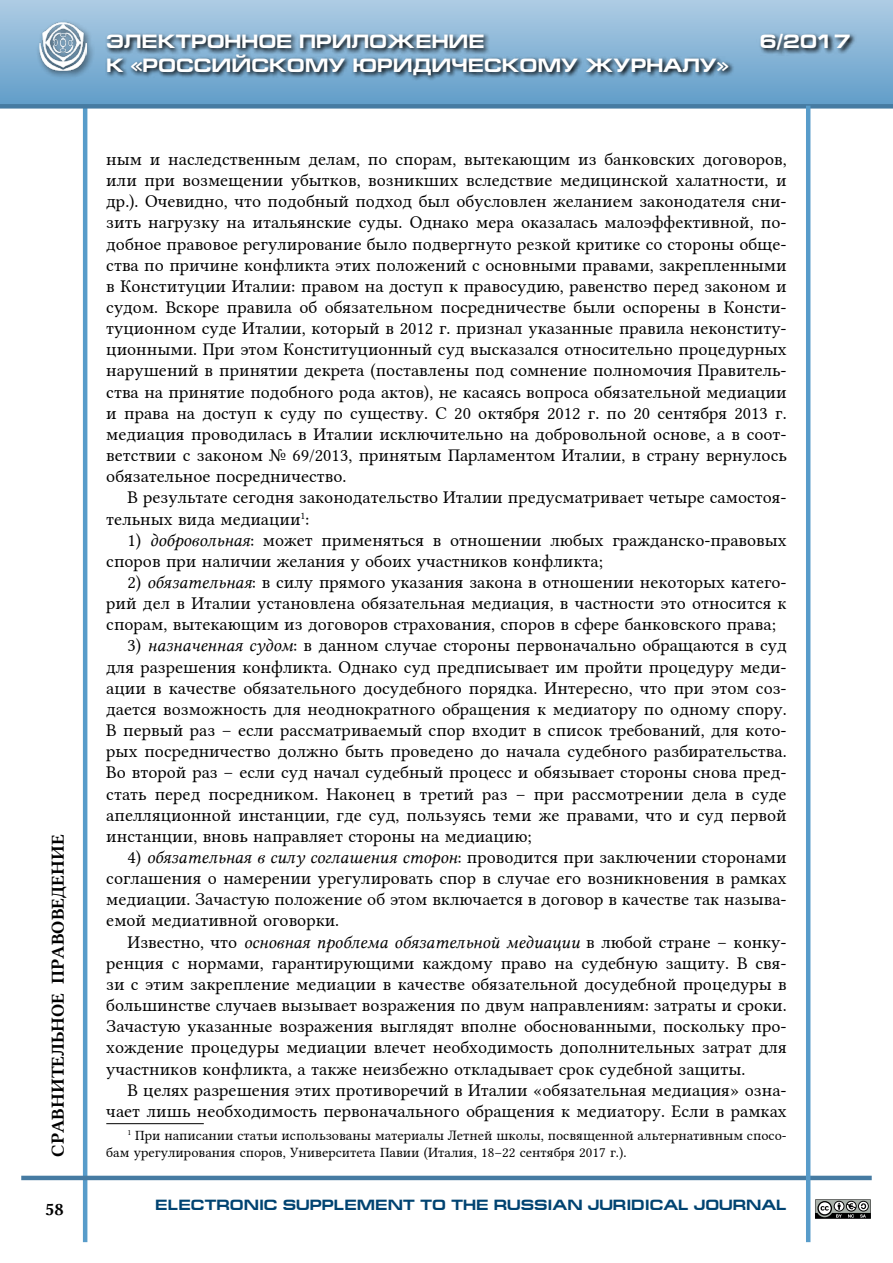
<style>
.page{position:relative;width:893px;height:1263px;background:#fff}
.page>*{position:absolute;margin:0;border:0;box-sizing:border-box;transform-origin:0 0}
.t1{font:700 19.5px "Europe Ext";color:#fff}
.t2{font:18px/21.1px "Lin Libertine";color:#000;text-align:justify}
.t3{font:18px "Lin Libertine I";color:#000}
.t4{font:18px "Lin Libertine B";color:#000}
.t5{font:700 15px "Europe Ext";color:#004371}
.t6{font:14.25px/16.5px "Lin Libertine";color:#000}
.s1{font-family:"Lin Libertine I"}
.s2{font-family:"Lin Libertine"}
</style>
<div class="page">
<div style="left:0;top:0;width:893px;height:106px;background:linear-gradient(to bottom,#aecce4,#619dc9)"></div>
<hr style="left:83px;top:106px;width:4px;height:1136px;background:#589cca">
<hr style="left:21px;top:1176px;width:851px;height:4px;background:#467ba2">
<div style="left:0;top:104px;width:893px;height:5px;background:#467ba2"></div>
<div style="left:35px;top:19px;width:60px;height:60px;background:#000;opacity:.63"></div>
<img style="left:39px;top:23px;width:48px;height:47px">
<svg style="left:105px;top:31px;width:751px;height:50px;background:#6b90ac"></svg>
<hr style="left:806px;top:106px;width:4px;height:1136px;background:#589cca">
<svg style="left:815px;top:1199px;width:56px;height:20px"></svg>
<hr style="left:106px;top:1123px;width:98px;height:1px;background:#000">
<p class="t4" style="left:46px;top:1157px;width:324px;rotate:-90deg">СРАВНИТЕЛЬНОЕ ПРАВОВЕДЕНИЕ</p>
<p class="t4" style="left:45px;top:1197px;width:20px">58</p>
<p class="t1" style="left:106px;top:31px;width:380px">ЭЛЕКТРОННОЕ ПРИЛОЖЕНИЕ</p>
<p class="t1" style="left:760px;top:31px;width:92px">6/2017</p>
<p class="t1" style="left:106px;top:54px;width:624px">К «РОССИЙСКОМУ ЮРИДИЧЕСКОМУ ЖУРНАЛУ»</p>
<p class="t2" style="left:106px;top:147px;width:682px">ным и наследственным делам, по спорам, вытекающим из банковских договоров, или при возмещении убытков, возникших вследствие медицинской халатности, и др.). Очевидно, что подобный подход был обусловлен желанием законодателя сни&shy;зить нагрузку на итальянские суды. Однако мера оказалась малоэффективной, по&shy;добное правовое регулирование было подвергнуто резкой критике со стороны обще&shy;ства по причине конфликта этих положений с основными правами, закрепленными в Конституции Италии: правом на доступ к правосудию, равенство перед законом и судом. Вскоре правила об обязательном посредничестве были оспорены в Консти&shy;туционном суде Италии, который в 2012 г. признал указанные правила неконститу&shy;ционными. При этом Конституционный суд высказался относительно процедурных нарушений в принятии декрета (поставлены под сомнение полномочия Правитель&shy;ства на принятие подобного рода актов), не касаясь вопроса обязательной медиации и права на доступ к суду по существу. С 20 октября 2012 г. по 20 сентября 2013 г. медиация проводилась в Италии исключительно на добровольной основе, а в соот&shy;ветствии с законом № 69/2013, принятым Парламентом Италии, в страну вернулось обязательное посредничество.</p>
<p class="t2" style="left:106px;top:485px;width:682px;text-indent:21px">В результате сегодня законодательство Италии предусматривает четыре самостоя&shy;тельных вида медиации<sup>1</sup>:</p>
<p class="t2" style="left:106px;top:527px;width:682px;text-indent:21px">1) <span class="s1">добровольная</span>: может применяться в отношении любых гражданско-правовых споров при наличии желания у обоих участников конфликта;</p>
<p class="t2" style="left:106px;top:570px;width:682px;text-indent:21px">2) <span class="s1">обязательная</span>: в силу прямого указания закона в отношении некоторых катего&shy;рий дел в Италии установлена обязательная медиация, в частности это относится к спорам, вытекающим из договоров страхования, споров в сфере банковского права;</p>
<p class="t2" style="left:106px;top:633px;width:682px;text-indent:21px">3) <span class="s1">назначенная судом</span>: в данном случае стороны первоначально обращаются в суд для разрешения конфликта. Однако суд предписывает им пройти процедуру меди&shy;ации в качестве обязательного досудебного порядка. Интересно, что при этом соз&shy;дается возможность для неоднократного обращения к медиатору по одному спору.<br>В первый раз – если рассматриваемый спор входит в список требований, для кото&shy;рых посредничество должно быть проведено до начала судебного разбирательства.<br>Во второй раз – если суд начал судебный процесс и обязывает стороны снова пред&shy;стать перед посредником. Наконец в третий раз – при рассмотрении дела в суде апелляционной инстанции, где суд, пользуясь теми же правами, что и суд первой инстанции, вновь направляет стороны на медиацию;</p>
<p class="t2" style="left:106px;top:844px;width:682px;text-indent:21px">4) <span class="s1">обязательная в силу соглашения сторон</span>: проводится при заключении сторонами соглашения о намерении урегулировать спор в случае его возникновения в рамках медиации. Зачастую положение об этом включается в договор в качестве так называ&shy;емой медиативной оговорки.</p>
<p class="t3" style="left:128px;top:931px;width:661px"><span class="s2">Известно, что</span> основная проблема обязательной медиации <span class="s2">в любой стране – конку-</span></p>
<p class="t2" style="left:106px;top:950px;width:682px">ренция с нормами, гарантирующими каждому право на судебную защиту. В свя&shy;зи с этим закрепление медиации в качестве обязательной досудебной процедуры в большинстве случаев вызывает возражения по двум направлениям: затраты и сроки.<br>Зачастую указанные возражения выглядят вполне обоснованными, поскольку про&shy;хождение процедуры медиации влечет необходимость дополнительных затрат для участников конфликта, а также неизбежно откладывает срок судебной защиты.</p>
<p class="t2" style="left:106px;top:1078px;width:682px;text-align:right">В целях разрешения этих противоречий в Италии «обязательная медиация» озна&shy;чает лишь необходимость первоначального обращения к медиатору. Если в рамках</p>
<p class="t6" style="left:106px;top:1126px;width:681px;text-indent:21px"><sup>1</sup> При написании статьи использованы материалы Летней школы, посвященной альтернативным спосо&shy;бам урегулирования споров, Университета Павии (Италия, 18–22 сентября 2017 г.).</p>
<p class="t5" style="left:155px;top:1196px;width:633px">ELECTRONIC SUPPLEMENT TO THE RUSSIAN JURIDICAL JOURNAL</p>
</div>
